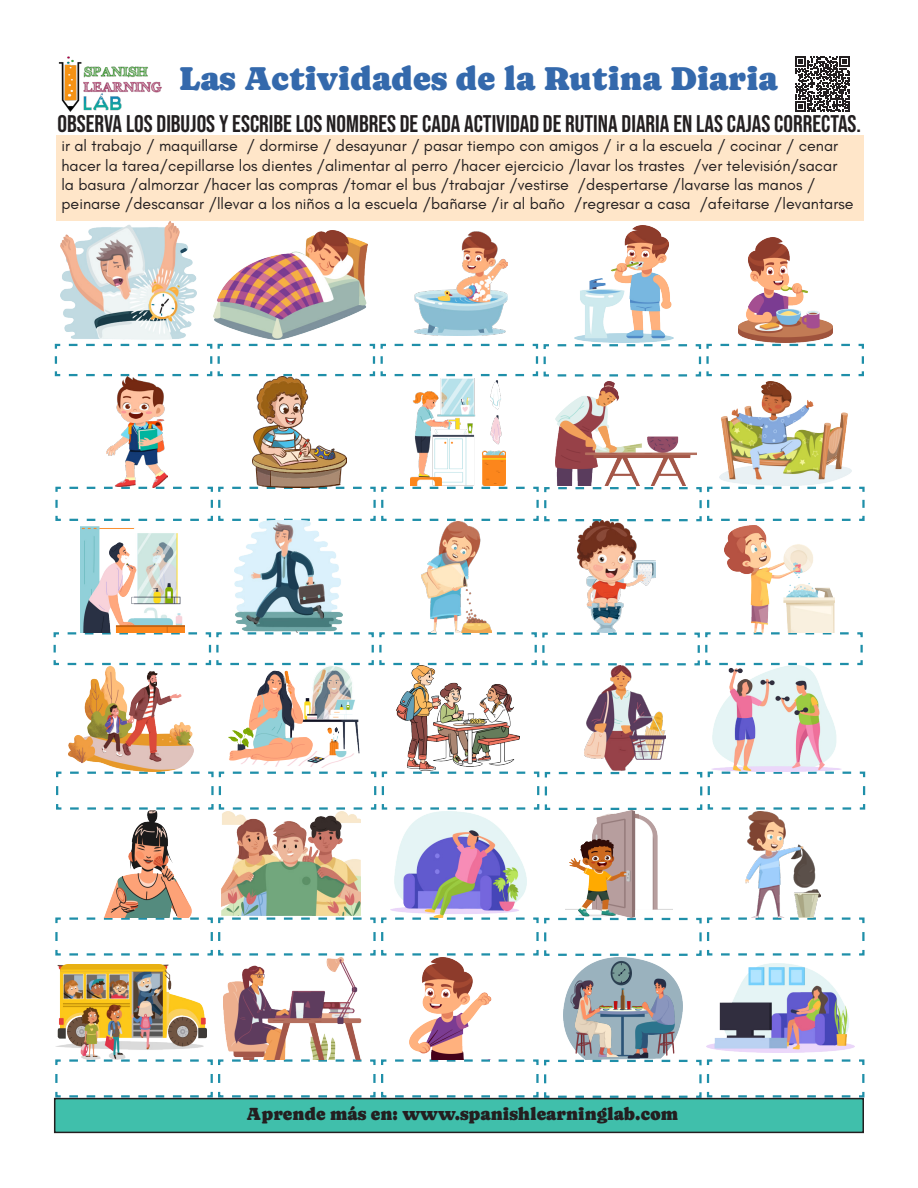
<style>
.page{position:relative;width:918px;height:1188px;background:#fff}
.page>*{position:absolute;margin:0;border:0;box-sizing:border-box;transform-origin:0 0}
.t1{font:33.75px "Caprasimo";color:#3469ac}
.t2{font:24px "Bebas Neue";color:#231f20}
.t3{font:18px "Caprasimo";color:#231f20}
.t4{font:16.05px/19.2px "Glacial Indifference";color:#231f20}
</style>
<div class="page">
<div style="left:56px;top:135px;width:808px;height:86px;background:#ffe6c9"></div>
<svg style="left:54px;top:343px;width:810px;height:34px"></svg>
<svg style="left:55px;top:486px;width:810px;height:36px"></svg>
<svg style="left:53px;top:631px;width:810px;height:35px"></svg>
<svg style="left:56px;top:770px;width:810px;height:40px"></svg>
<svg style="left:55px;top:917px;width:810px;height:39px"></svg>
<svg style="left:54px;top:1059px;width:811px;height:39px"></svg>
<img style="left:81px;top:526px;width:103px;height:107px">
<img style="left:421px;top:521px;width:70px;height:111px">
<img style="left:397px;top:665px;width:122px;height:105px">
<img style="left:414px;top:231px;width:93px;height:104px">
<img style="left:563px;top:958px;width:120px;height:101px">
<img style="left:574px;top:225px;width:100px;height:118px">
<img style="left:556px;top:382px;width:140px;height:104px">
<img style="left:738px;top:238px;width:94px;height:105px">
<img style="left:391px;top:811px;width:136px;height:107px">
<img style="left:61px;top:222px;width:135px;height:122px">
<img style="left:214px;top:230px;width:154px;height:110px">
<img style="left:106px;top:376px;width:61px;height:112px">
<img style="left:584px;top:665px;width:81px;height:105px">
<img style="left:711px;top:665px;width:131px;height:107px">
<img style="left:253px;top:377px;width:93px;height:111px">
<img style="left:578px;top:521px;width:77px;height:111px">
<img style="left:235px;top:521px;width:107px;height:112px">
<img style="left:410px;top:379px;width:96px;height:107px">
<img style="left:725px;top:525px;width:109px;height:108px">
<img style="left:719px;top:381px;width:132px;height:105px">
<img style="left:69px;top:666px;width:125px;height:105px">
<img style="left:104px;top:810px;width:88px;height:107px">
<img style="left:222px;top:811px;width:139px;height:105px">
<img style="left:226px;top:665px;width:136px;height:103px">
<img style="left:565px;top:810px;width:107px;height:108px">
<img style="left:745px;top:811px;width:75px;height:106px">
<img style="left:55px;top:965px;width:152px;height:95px">
<img style="left:223px;top:958px;width:146px;height:102px">
<img style="left:707px;top:964px;width:147px;height:89px">
<img style="left:409px;top:958px;width:83px;height:101px">
<img style="left:58px;top:56px;width:104px;height:56px">
<svg style="left:795px;top:57px;width:55px;height:55px"></svg>
<div style="left:55px;top:1099px;width:808px;height:33px;background:#40bfab"></div>
<div style="left:54px;top:1098px;width:810px;height:35px;border:2px solid #231f20"></div>
<p class="t1" style="left:179px;top:59px;width:600px">Las Actividades de la Rutina Diaria</p>
<p class="t2" style="left:58px;top:110px;width:805px">OBSERVA LOS DIBUJOS Y ESCRIBE LOS NOMBRES DE CADA ACTIVIDAD DE RUTINA DIARIA EN LAS CAJAS CORRECTAS.</p>
<p class="t4" style="left:61px;top:137px;width:778px">ir al trabajo / maquillarse / dormirse / desayunar / pasar tiempo con amigos / ir a la escuela / cocinar / cenar</p>
<p class="t4" style="left:61px;top:156px;width:794px">hacer la tarea/cepillarse los dientes /alimentar al perro /hacer ejercicio /lavar los trastes /ver televisión/sacar la basura /almorzar /hacer las compras /tomar el bus /trabajar /vestirse /despertarse /lavarse las manos / peinarse /descansar /llevar a los niños a la escuela /bañarse /ir al baño /regresar a casa /afeitarse /levantarse</p>
<p class="t3" style="left:247px;top:1103px;width:433px">Aprende más en: www.spanishlearninglab.com</p>
</div>
